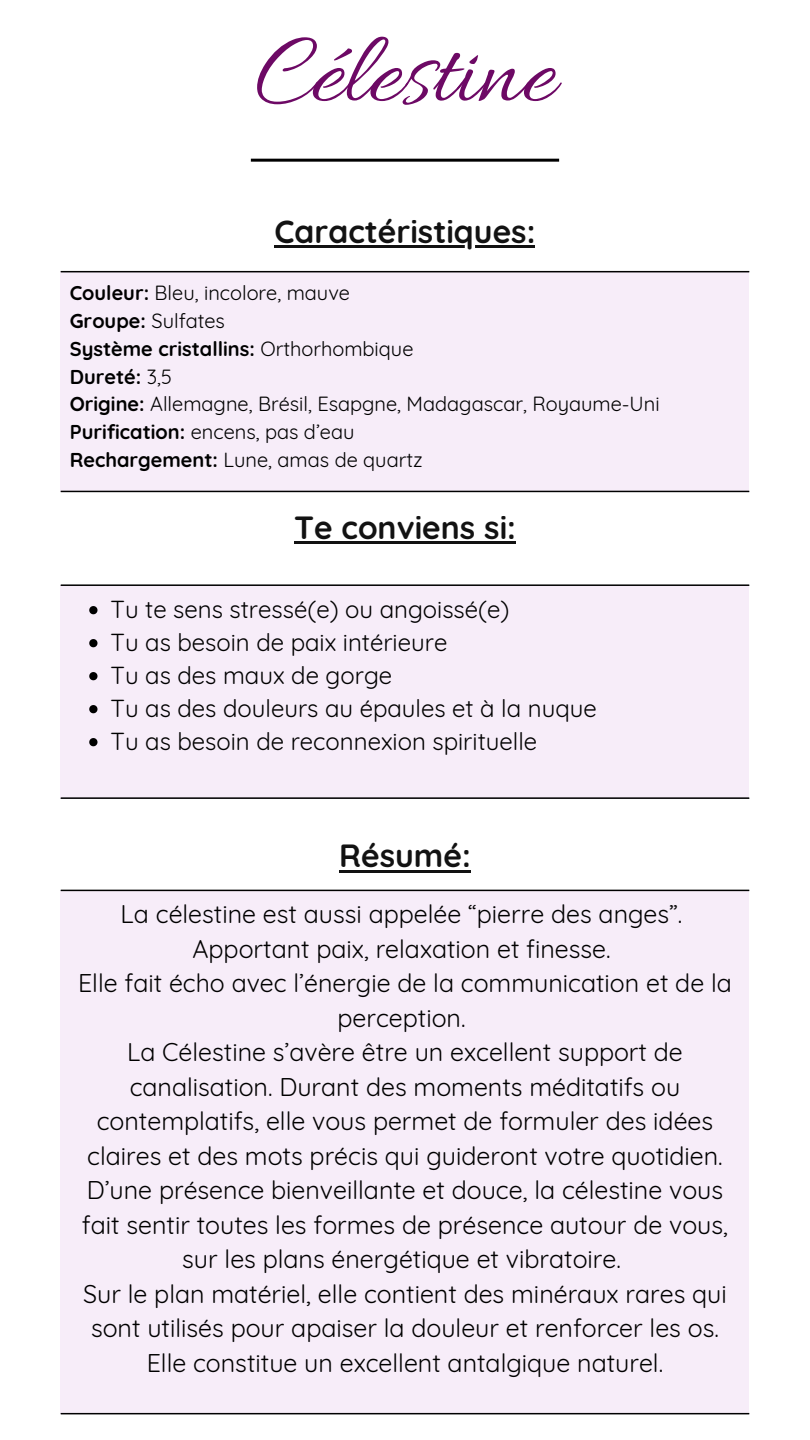
<style>
.page{position:relative;width:810px;height:1440px;background:#fff}
.page>*{position:absolute;margin:0;border:0;box-sizing:border-box;transform-origin:0 0}
.t1{font:104px "Allura";color:#6d0965}
.t2{font:700 32px "Quicksand";color:#121212}
.t3{font:25px/34.5px "Quicksand";color:#000;text-align:center}
.t4{font:24px "Quicksand";color:#000}
.t5{font:20px "Quicksand";color:#000}
.t6{font:700 20px "Quicksand";color:#000}
.s1{font-weight:700}
.s2{font-weight:400}
</style>
<div class="page">
<hr style="left:251px;top:159px;width:308px;height:3px;background:#000">
<div style="left:61px;top:272px;width:688px;height:220px;background:#f7edf9"></div>
<hr style="left:61px;top:271px;width:688px;height:1px;background:#000">
<hr style="left:61px;top:491px;width:688px;height:1px;background:#000">
<hr style="left:275px;top:245px;width:260px;height:3px;background:#121212">
<hr style="left:294px;top:541px;width:222px;height:3px;background:#121212">
<div style="left:61px;top:585px;width:688px;height:213px;background:#f7edf9"></div>
<svg style="left:89px;top:606px;width:9px;height:8px"></svg>
<svg style="left:89px;top:639px;width:9px;height:8px"></svg>
<svg style="left:89px;top:672px;width:9px;height:8px"></svg>
<svg style="left:89px;top:705px;width:9px;height:8px"></svg>
<svg style="left:89px;top:738px;width:9px;height:8px"></svg>
<hr style="left:61px;top:584px;width:688px;height:2px;background:#000">
<hr style="left:61px;top:797px;width:688px;height:2px;background:#000">
<div style="left:61px;top:890px;width:688px;height:524px;background:#f7edf9"></div>
<hr style="left:61px;top:890px;width:688px;height:1px;background:#000">
<hr style="left:61px;top:1413px;width:688px;height:1px;background:#000">
<hr style="left:339px;top:870px;width:132px;height:3px;background:#121212">
<p class="t1" style="left:255px;top:15px;width:301px">Célestine</p>
<p class="t2" style="left:275px;top:211px;width:262px">Caractéristiques:</p>
<h1 class="t5" style="left:70px;top:280px;width:282px"><span class="s1">Couleur:</span> Bleu, incolore, mauve</h1>
<p class="t5" style="left:70px;top:308px;width:157px"><span class="s1">Groupe:</span> Sulfates</p>
<p class="t6" style="left:70px;top:336px;width:345px">Système cristallins: <span class="s2">Orthorhombique</span></p>
<p class="t6" style="left:70px;top:364px;width:104px">Dureté: <span class="s2">3,5</span></p>
<p class="t5" style="left:70px;top:391px;width:591px"><span class="s1">Origine:</span> Allemagne, Brésil, Esapgne, Madagascar, Royaume-Uni</p>
<p class="t5" style="left:70px;top:419px;width:286px"><span class="s1">Purification:</span> encens, pas d’eau</p>
<p class="t5" style="left:70px;top:447px;width:355px"><span class="s1">Rechargement:</span> Lune, amas de quartz</p>
<p class="t2" style="left:294px;top:507px;width:223px">Te conviens si:</p>
<p class="t4" style="left:111px;top:594px;width:400px">Tu te sens stressé(e) ou angoissé(e)</p>
<p class="t4" style="left:111px;top:627px;width:338px">Tu as besoin de paix intérieure</p>
<p class="t4" style="left:111px;top:660px;width:283px">Tu as des maux de gorge</p>
<p class="t4" style="left:111px;top:693px;width:488px">Tu as des douleurs au épaules et à la nuque</p>
<p class="t4" style="left:111px;top:726px;width:428px">Tu as besoin de reconnexion spirituelle</p>
<p class="t2" style="left:339px;top:835px;width:133px">Résumé:</p>
<p class="t3" style="left:121px;top:897px;width:563px">La célestine est aussi appelée “pierre des anges”.</p>
<p class="t3" style="left:192px;top:931px;width:420px">Apportant paix, relaxation et finesse.</p>
<p class="t3" style="left:78px;top:966px;width:655px">Elle fait écho avec l’énergie de la communication et de la perception.</p>
<p class="t3" style="left:82px;top:1035px;width:648px">La Célestine s’avère être un excellent support de canalisation. Durant des moments méditatifs ou contemplatifs, elle vous permet de formuler des idées claires et des mots précis qui guideront votre quotidien.<br>D’une présence bienveillante et douce, la célestine vous fait sentir toutes les formes de présence autour de vous, sur les plans énergétique et vibratoire.</p>
<p class="t3" style="left:83px;top:1276px;width:645px">Sur le plan matériel, elle contient des minéraux rares qui sont utilisés pour apaiser la douleur et renforcer les os.<br>Elle constitue un excellent antalgique naturel.</p>
</div>
